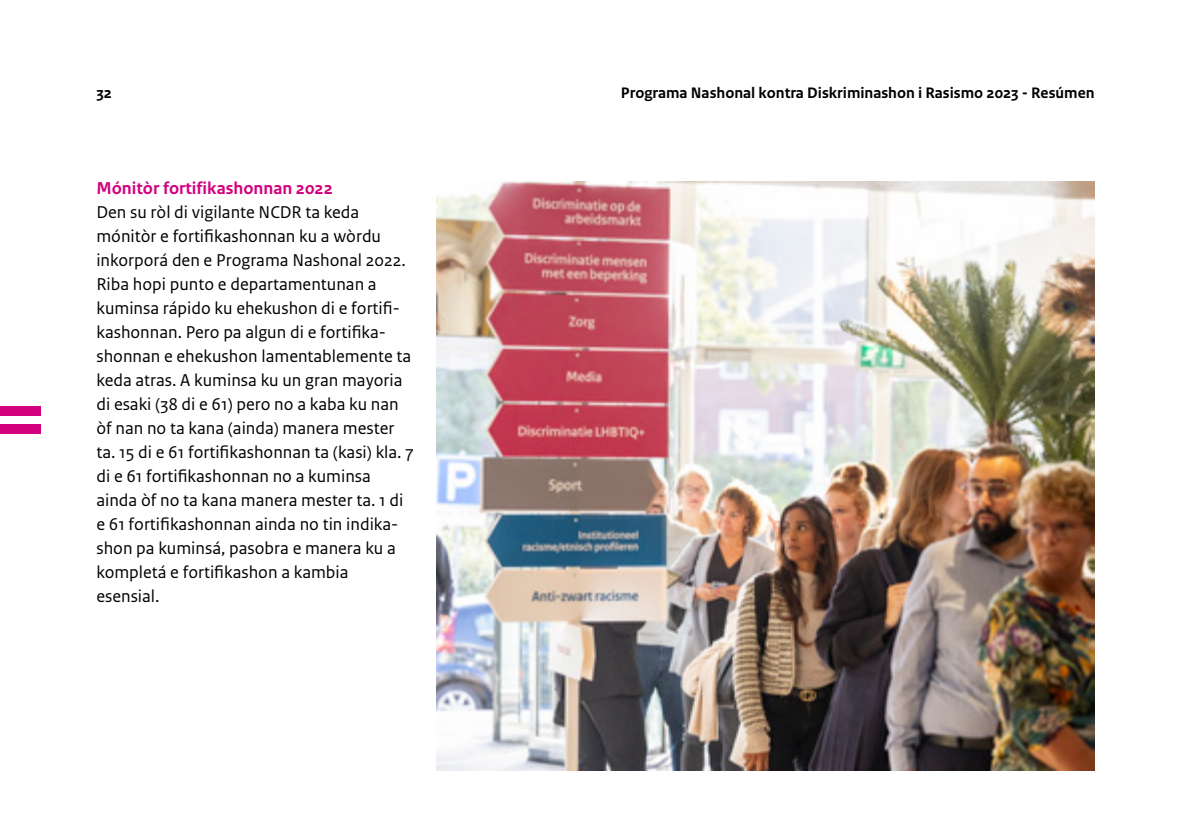
<style>
.page{position:relative;width:1191px;height:840px;background:#fff}
.page>*{position:absolute;margin:0;border:0;box-sizing:border-box;transform-origin:0 0}
.P_10_RO_Broodtekst_Sans{font:18px/24px "Rijksoverheid Sans Text";color:#000}
.P_10_RO_Broodtekst_Sans-2{font:700 18px "Rijksoverheid Sans Text";color:#d3007e}
.t1{font:700 16px "Rijksoverheid Sans Text";color:#000}
</style>
<div class="page">
<div style="left:0;top:405px;width:41px;height:10px;background:#d3007e"></div>
<div style="left:0;top:424px;width:41px;height:10px;background:#d3007e"></div>
<img style="left:437px;top:182px;width:657px;height:588px">
<p class="t1" style="left:96px;top:83px;width:17px">32</p>
<p class="t1" style="left:621px;top:83px;width:475px">Programa Nashonal kontra Diskriminashon i Rasismo 2023 - Resúmen</p>
<p class="P_10_RO_Broodtekst_Sans-2" style="left:96px;top:178px;width:238px">Mónitòr fortifikashonnan 2022</p>
<p class="P_10_RO_Broodtekst_Sans" style="left:96px;top:200px;width:319px">Den su ròl di vigilante NCDR ta keda mónitòr e fortifikashonnan ku a wòrdu inkorporá den e Programa Nashonal 2022.<br>Riba hopi punto e departamentunan a kuminsa rápido ku ehekushon di e fortifi&shy;kashonnan. Pero pa algun di e fortifika&shy;shonnan e ehekushon lamentablemente ta keda atras. A kuminsa ku un gran mayoria di esaki (38 di e 61) pero no a kaba ku nan òf nan no ta kana (ainda) manera mester ta. 15 di e 61 fortifikashonnan ta (kasi) kla. 7 di e 61 fortifikashonnan no a kuminsa ainda òf no ta kana manera mester ta. 1 di e 61 fortifikashonnan ainda no tin indika&shy;shon pa kuminsá, pasobra e manera ku a kompletá e fortifikashon a kambia esensial.</p>
</div>
